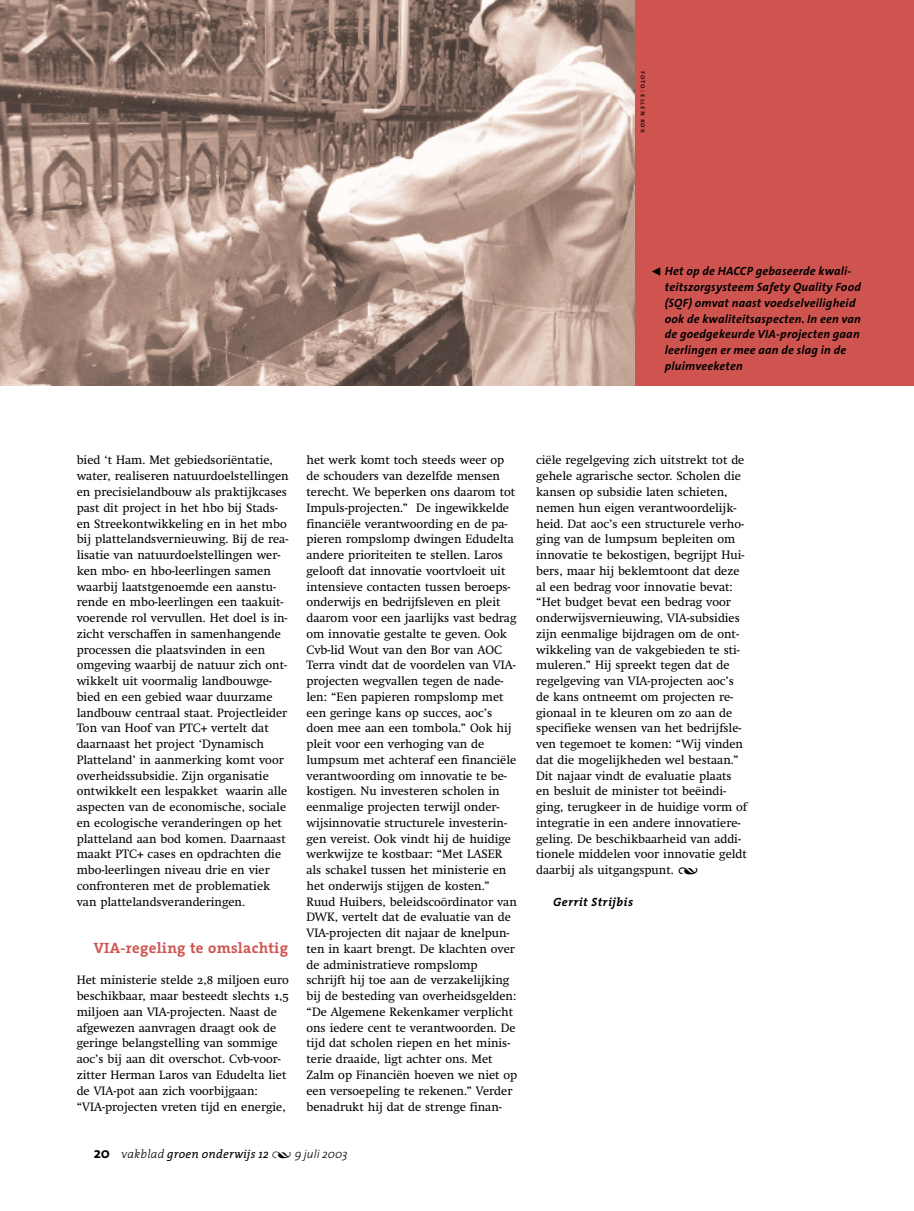
<style>
.page{position:relative;width:914px;height:1211px;background:#fff}
.page>*{position:absolute;margin:0;border:0;box-sizing:border-box;transform-origin:0 0}
.t1{font:700 15px "The Serif";letter-spacing:.02em;color:#cf544f}
.t2{font:12px/15.8px "Swift Special";color:#000}
.t3{font:italic 700 12px/15.8px "The Sans";letter-spacing:.02em;color:#000}
.t4{font:italic 12px "The Serif";letter-spacing:.02em;color:#000}
.t5{font:italic 700 12px "The Serif";letter-spacing:.035em;color:#000}
.t6{font:7.5px "The Sans Caps";letter-spacing:.115em;color:#000}
.s1{font-family:"The Sans Light Expert";font-weight:400;font-style:normal}
.s2{font-family:"The Serif Expert"}
.s3{font-family:"The Sans";font-weight:700;font-style:normal;font-size:15px}
.s4{font-weight:300}
.s5{font-family:"The Serif Extra Light Expert";font-style:normal}
.s6{font-family:"The Sans";font-weight:300}
</style>
<div class="page">
<div style="left:0;top:0;width:914px;height:386px;background:#cf544f"></div>
<img style="left:0;top:0;width:634px;height:386px">
<p class="t6" style="left:647px;top:71px;width:64px;rotate:90deg">foto: ellen kok</p>
<p class="t3" style="left:664px;top:265px;width:198px;text-indent:-14px"><span class="s1">¯</span> Het op de HACCP gebaseerde kwali&shy;teitszorgsysteem Safety Quality Food (SQF) omvat naast voedselveiligheid ook de kwaliteitsaspecten. In een van de goedgekeurde VIA-projecten gaan leerlingen er mee aan de slag in de pluimveeketen</p>
<p class="t2" style="left:77px;top:454px;width:213px">bied ‘t Ham. Met gebiedsoriëntatie, water, realiseren natuurdoelstellingen en precisielandbouw als praktijkcases past dit project in het hbo bij Stads&shy;en Streekontwikkeling en in het mbo bij plattelandsvernieuwing. Bij de rea&shy;lisatie van natuurdoelstellingen wer&shy;ken mbo- en hbo-leerlingen samen waarbij laatstgenoemde een aanstu&shy;rende en mbo-leerlingen een taakuit&shy;voerende rol vervullen. Het doel is in&shy;zicht verschaffen in samenhangende processen die plaatsvinden in een omgeving waarbij de natuur zich ont&shy;wikkelt uit voormalig landbouwge&shy;bied en een gebied waar duurzame landbouw centraal staat. Projectleider Ton van Hoof van PTC+ vertelt dat daarnaast het project ‘Dynamisch Platteland’ in aanmerking komt voor overheidssubsidie. Zijn organisatie ontwikkelt een lespakket waarin alle aspecten van de economische, sociale en ecologische veranderingen op het platteland aan bod komen. Daarnaast maakt PTC+ cases en opdrachten die mbo-leerlingen niveau drie en vier confronteren met de problematiek van plattelandsveranderingen.</p>
<p class="t1" style="left:94px;top:942px;width:196px">VIA-regeling te omslachtig</p>
<p class="t2" style="left:77px;top:973px;width:214px">Het ministerie stelde 2,8 miljoen euro beschikbaar, maar besteedt slechts 1,5 miljoen aan VIA-projecten. Naast de afgewezen aanvragen draagt ook de geringe belangstelling van sommige aoc’s bij aan dit overschot. Cvb-voor&shy;zitter Herman Laros van Edudelta liet de VIA-pot aan zich voorbijgaan: “VIA-projecten vreten tijd en energie,</p>
<p class="t2" style="left:306px;top:454px;width:212px">het werk komt toch steeds weer op de schouders van dezelfde mensen terecht. We beperken ons daarom tot Impuls-projecten.” De ingewikkelde financiële verantwoording en de pa&shy;pieren rompslomp dwingen Edudelta andere prioriteiten te stellen. Laros gelooft dat innovatie voortvloeit uit intensieve contacten tussen beroeps&shy;onderwijs en bedrijfsleven en pleit daarom voor een jaarlijks vast bedrag om innovatie gestalte te geven. Ook Cvb-lid Wout van den Bor van AOC Terra vindt dat de voordelen van VIA&shy;projecten wegvallen tegen de nade&shy;len: “Een papieren rompslomp met een geringe kans op succes, aoc’s doen mee aan een tombola.” Ook hij pleit voor een verhoging van de lumpsum met achteraf een financiële verantwoording om innovatie te be&shy;kostigen. Nu investeren scholen in eenmalige projecten terwijl onder&shy;wijsinnovatie structurele investerin&shy;gen vereist. Ook vindt hij de huidige werkwijze te kostbaar: “Met LASER als schakel tussen het ministerie en het onderwijs stijgen de kosten.” Ruud Huibers, beleidscoördinator van DWK, vertelt dat de evaluatie van de VIA-projecten dit najaar de knelpun&shy;ten in kaart brengt. De klachten over de administratieve rompslomp schrijft hij toe aan de verzakelijking bij de besteding van overheidsgelden: “De Algemene Rekenkamer verplicht ons iedere cent te verantwoorden. De tijd dat scholen riepen en het minis&shy;terie draaide, ligt achter ons. Met Zalm op Financiën hoeven we niet op een versoepeling te rekenen.” Verder benadrukt hij dat de strenge finan-</p>
<p class="t2" style="left:536px;top:454px;width:212px">ciële regelgeving zich uitstrekt tot de gehele agrarische sector. Scholen die kansen op subsidie laten schieten, nemen hun eigen verantwoordelijk&shy;heid. Dat aoc’s een structurele verho&shy;ging van de lumpsum bepleiten om innovatie te bekostigen, begrijpt Hui&shy;bers, maar hij beklemtoont dat deze al een bedrag voor innovatie bevat: “Het budget bevat een bedrag voor onderwijsvernieuwing, VIA-subsidies zijn eenmalige bijdragen om de ont&shy;wikkeling van de vakgebieden te sti&shy;muleren.” Hij spreekt tegen dat de regelgeving van VIA-projecten aoc’s de kans ontneemt om projecten re&shy;gionaal in te kleuren om zo aan de specifieke wensen van het bedrijfsle&shy;ven tegemoet te komen: “Wij vinden dat die mogelijkheden wel bestaan.” Dit najaar vindt de evaluatie plaats en besluit de minister tot beëindi&shy;ging, terugkeer in de huidige vorm of integratie in een andere innovatiere&shy;geling. De beschikbaarheid van addi&shy;tionele middelen voor innovatie geldt daarbij als uitgangspunt. <span class="s2">Œ</span></p>
<p class="t5" style="left:553px;top:897px;width:81px">Gerrit Strijbis</p>
<p class="t4" style="left:94px;top:1149px;width:255px"><span class="s3">20</span> <span class="s4">vakblad</span> groen onderwijs 12 <span class="s5">Œ</span> <span class="s6">9 juli 2003</span></p>
</div>
